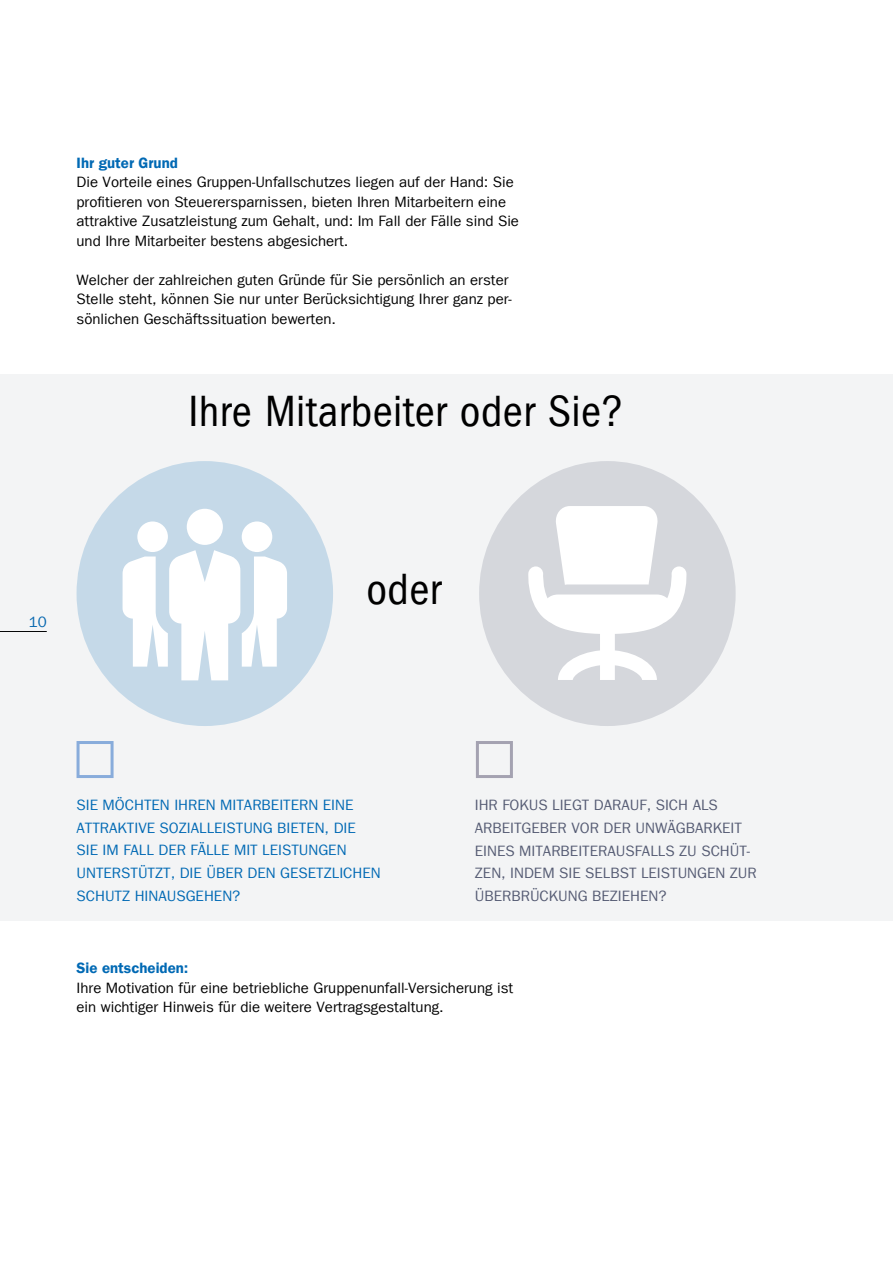
<style>
.page{position:relative;width:893px;height:1263px;background:#fff}
.page>*{position:absolute;margin:0;border:0;box-sizing:border-box;transform-origin:0 0}
.t1{font:condensed 45px "Franklin Gothic LT Com";letter-spacing:.01em;color:#000}
.t2{font:15px/19.5px "Franklin Gothic LT Com";color:#000}
.t3{font:15px/22.5px "Franklin Gothic LT Com";color:#0069b4}
.t4{font:15px/22.5px "Franklin Gothic LT Com";color:#555b73}
.t5{font:15px "Franklin Gothic LT Com Dm";color:#0069b4}
</style>
<div class="page">
<div style="left:0;top:374px;width:893px;height:546px;background:#f3f4f5"></div>
<div style="left:77px;top:461px;width:256px;height:265px;background:#c5d9e8;border-radius:50%"></div>
<div style="left:77px;top:741px;width:37px;height:37px;border:3px solid #88acdb"></div>
<div style="left:476px;top:741px;width:37px;height:37px;border:3px solid #a4a2b1"></div>
<svg style="left:123px;top:509px;width:164px;height:171px"></svg>
<div style="left:479px;top:461px;width:257px;height:265px;background:#d5d7dc;border-radius:50%"></div>
<svg style="left:528px;top:506px;width:159px;height:174px"></svg>
<p class="t5" style="left:77px;top:154px;width:103px">Ihr guter Grund</p>
<p class="t2" style="left:77px;top:172px;width:444px">Die Vorteile eines Gruppen-Unfallschutzes liegen auf der Hand: Sie profitieren von Steuerersparnissen, bieten Ihren Mitarbeitern eine attraktive Zusatzleistung zum Gehalt, und: Im Fall der Fälle sind Sie und Ihre Mitarbeiter bestens abgesichert.</p>
<p class="t2" style="left:77px;top:270px;width:437px">Welcher der zahlreichen guten Gründe für Sie persönlich an erster<br>Stelle steht, können Sie nur unter Berücksichtigung Ihrer ganz per&shy;sönlichen Geschäftssituation bewerten.</p>
<h1 class="t1" style="left:188px;top:386px;width:437px">Ihre Mitarbeiter oder Sie?</h1>
<p class="t3" style="left:29px;top:611px;width:19px">10</p>
<h1 class="t1" style="left:366px;top:563px;width:76px">oder</h1>
<p class="t3" style="left:77px;top:794px;width:306px">SIE MÖCHTEN IHREN MITARBEITERN EINE ATTRAKTIVE SOZIALLEISTUNG BIETEN, DIE SIE IM FALL DER FÄLLE MIT LEISTUNGEN UNTERSTÜTZT, DIE ÜBER DEN GESETZLICHEN SCHUTZ HINAUSGEHEN?</p>
<p class="t4" style="left:475px;top:794px;width:283px">IHR FOKUS LIEGT DARAUF, SICH ALS ARBEITGEBER VOR DER UNWÄGBARKEIT EINES MITARBEITERAUSFALLS ZU SCHÜT-ZEN, INDEM SIE SELBST LEISTUNGEN ZUR ÜBERBRÜCKUNG BEZIEHEN?</p>
<p class="t5" style="left:77px;top:959px;width:113px">Sie entscheiden:</p>
<p class="t2" style="left:77px;top:978px;width:438px">Ihre Motivation für eine betriebliche Gruppenunfall-Versicherung ist ein wichtiger Hinweis für die weitere Vertragsgestaltung.</p>
</div>
